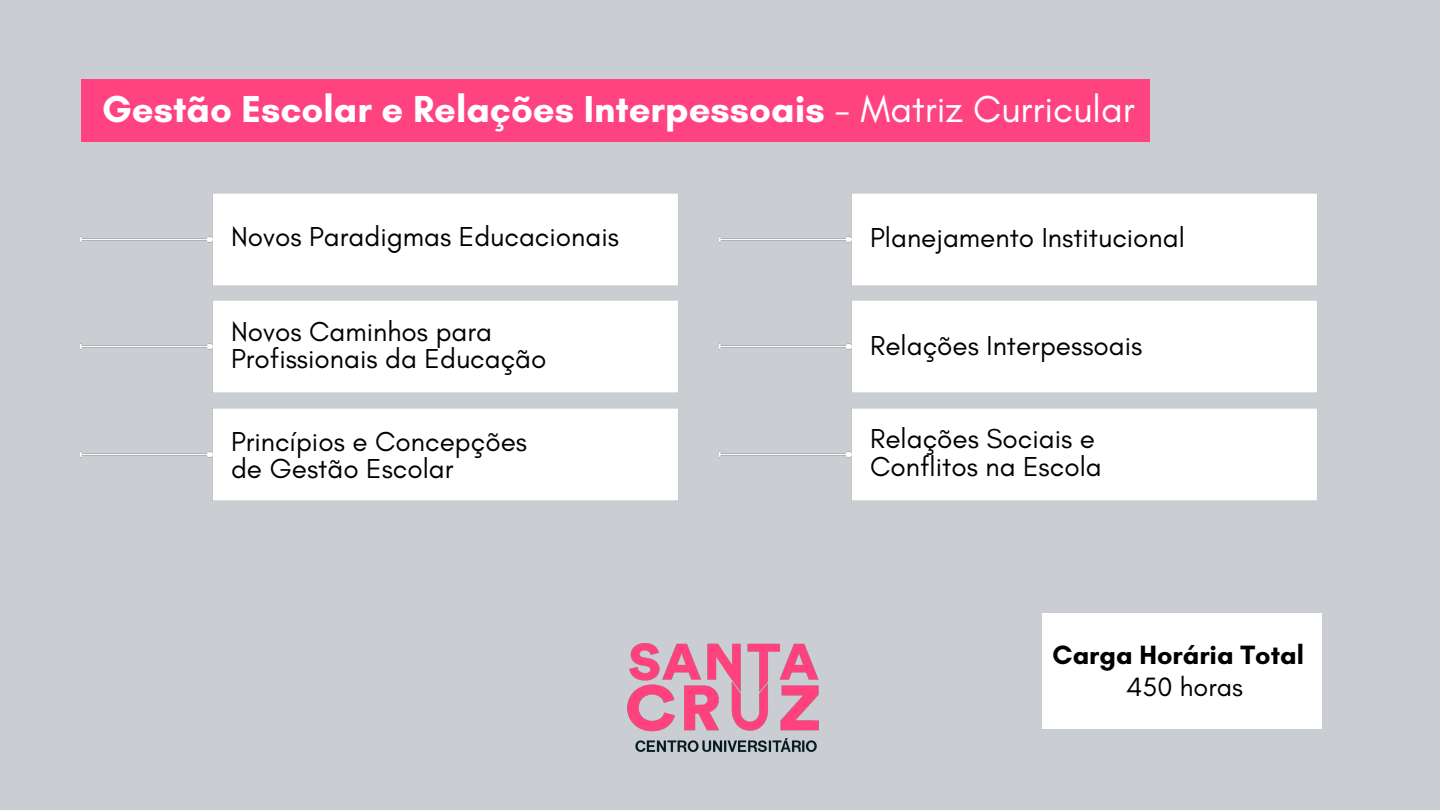
<style>
.page{position:relative;width:1440px;height:810px;background:#caced2}
.page>*{position:absolute;margin:0;border:0;box-sizing:border-box;transform-origin:0 0}
.t1{font:700 38.3px "Glacial Indifference";color:#fff}
.t2{font:27.9px/27.8px "Glacial Indifference";color:#000}
.t3{font:700 27px "Glacial Indifference";color:#000}
.t4{font:27px "Glacial Indifference";color:#000}
.s1{font-weight:400}
</style>
<div class="page">
<img style="left:80px;top:193px;width:598px;height:93px">
<img style="left:80px;top:300px;width:598px;height:93px">
<img style="left:80px;top:408px;width:598px;height:93px">
<img style="left:627px;top:643px;width:192px;height:109px">
<div style="left:81px;top:80px;width:1068px;height:62px;background:#ff4380"></div>
<img style="left:719px;top:193px;width:598px;height:93px">
<img style="left:719px;top:300px;width:598px;height:93px">
<img style="left:719px;top:408px;width:598px;height:93px">
<div style="left:1042px;top:613px;width:279px;height:116px;background:#fff"></div>
<p class="t1" style="left:102px;top:86px;width:1034px">Gestão Escolar e Relações Interpessoais <span class="s1">- Matriz Curricular</span></p>
<p class="t2" style="left:231px;top:223px;width:389px">Novos Paradigmas Educacionais</p>
<p class="t2" style="left:231px;top:317px;width:317px">Novos Caminhos para<br>Profissionais da Educação</p>
<p class="t2" style="left:231px;top:427px;width:298px">Princípios e Concepções de Gestão Escolar</p>
<p class="t2" style="left:870px;top:223px;width:316px">Planejamento Institucional</p>
<p class="t2" style="left:870px;top:331px;width:274px">Relações Interpessoais</p>
<p class="t2" style="left:870px;top:425px;width:233px">Relações Sociais e<br>Conflitos na Escola</p>
<p class="t3" style="left:1053px;top:639px;width:253px">Carga Horária Total</p>
<p class="t4" style="left:1126px;top:671px;width:118px">450 horas</p>
<h2 class="t4" style="left:1127px;top:671px;width:30px">60</h2>
</div>
